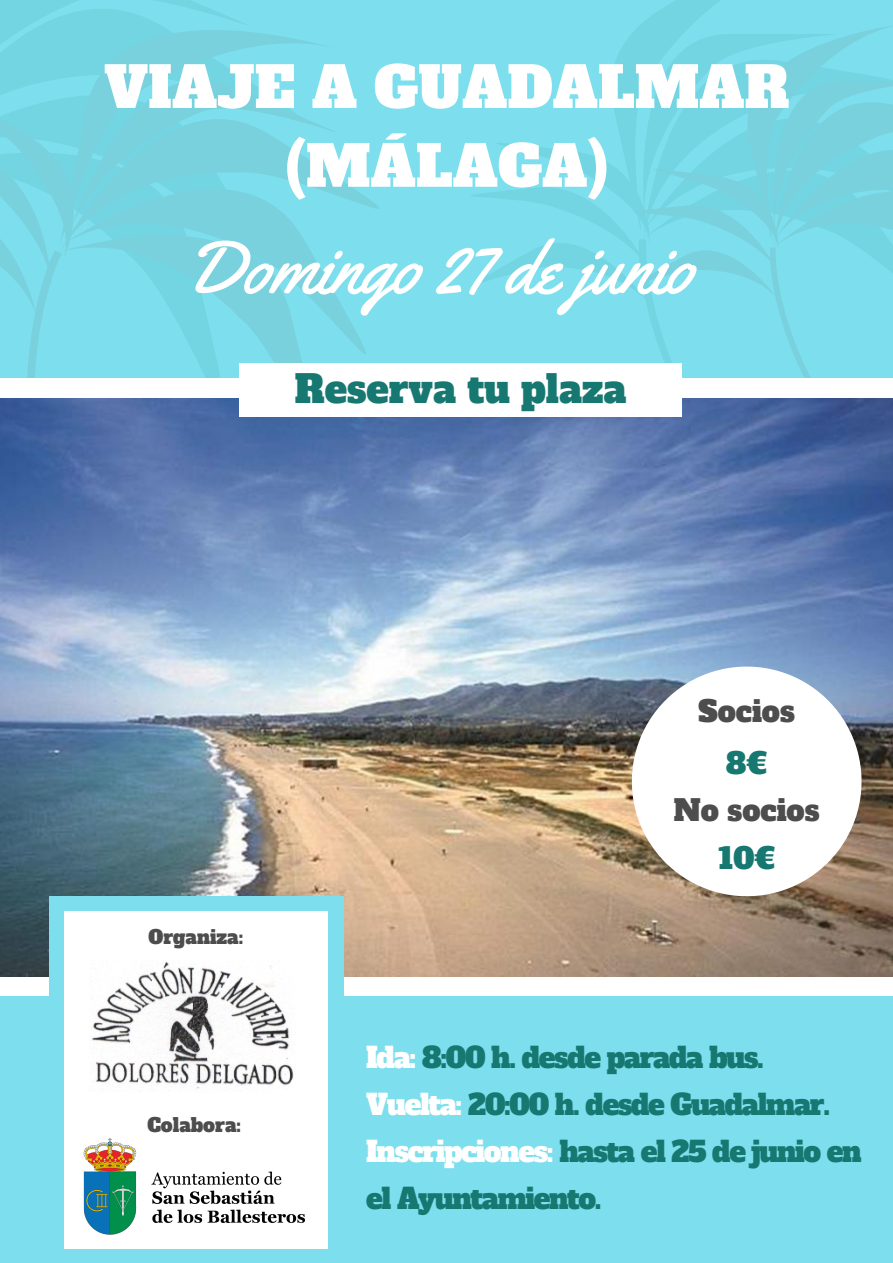
<style>
.page{position:relative;width:893px;height:1263px;background:#7ddfed}
.page>*{position:absolute;margin:0;border:0;box-sizing:border-box;transform-origin:0 0}
.t1{font:75px "Yellowtail";color:#fff}
.t2{font:56.25px "Alfa Slab One";color:#fff}
.t3{font:37.5px "Alfa Slab One";color:#177871}
.t4{font:28.65px "Alfa Slab One";color:#4d4d4d}
.t5{font:28.65px "Alfa Slab One";color:#177871}
.t6{font:27.97px/47.2px "Alfa Slab One";letter-spacing:-.05em;color:#177871}
.t7{font:18.75px "Alfa Slab One";color:#4d4d4d}
.s1{color:#fff}
</style>
<div class="page">
<svg style="left:502px;top:143px;width:71px;height:133px"></svg>
<svg style="left:573px;top:152px;width:11px;height:117px"></svg>
<svg style="left:584px;top:154px;width:26px;height:123px"></svg>
<svg style="left:610px;top:0;width:283px;height:355px"></svg>
<svg style="left:0;top:0;width:379px;height:379px;fill:#79d5e1"></svg>
<div style="left:0;top:379px;width:893px;height:617px;background:#fff"></div>
<img style="left:0;top:399px;width:893px;height:577px">
<div style="left:239px;top:363px;width:443px;height:54px;background:#fff"></div>
<svg style="left:632px;top:666px;width:229px;height:230px"></svg>
<div style="left:49px;top:896px;width:294px;height:367px;background:#7ddfed"></div>
<div style="left:64px;top:911px;width:264px;height:338px;background:#fff"></div>
<img style="left:91px;top:961px;width:203px;height:128px">
<img style="left:83px;top:1137px;width:222px;height:98px">
<p class="t2" style="left:104px;top:50px;width:687px">VIAJE A GUADALMAR</p>
<p class="t2" style="left:285px;top:128px;width:325px">(MÁLAGA)</p>
<p class="t1" style="left:184px;top:220px;width:510px">Domingo 27 de junio</p>
<p class="t3" style="left:295px;top:364px;width:333px">Reserva tu plaza</p>
<p class="t7" style="left:149px;top:924px;width:96px">Organiza:</p>
<p class="t7" style="left:147px;top:1113px;width:95px">Colabora:</p>
<p class="t4" style="left:698px;top:692px;width:98px">Socios</p>
<p class="t5" style="left:726px;top:745px;width:42px">8€</p>
<p class="t4" style="left:674px;top:791px;width:147px">No socios</p>
<p class="t5" style="left:718px;top:839px;width:58px">10€</p>
<p class="t6" style="left:366px;top:1034px;width:399px"><span class="s1">Ida:</span> 8:00 h. desde parada bus.</p>
<p class="t6" style="left:366px;top:1081px;width:465px"><span class="s1">Vuelta:</span> 20:00 h. desde Guadalmar.</p>
<p class="t6" style="left:366px;top:1128px;width:497px"><span class="s1">Inscripciones:</span> hasta el 25 de junio en el Ayuntamiento.</p>
</div>
